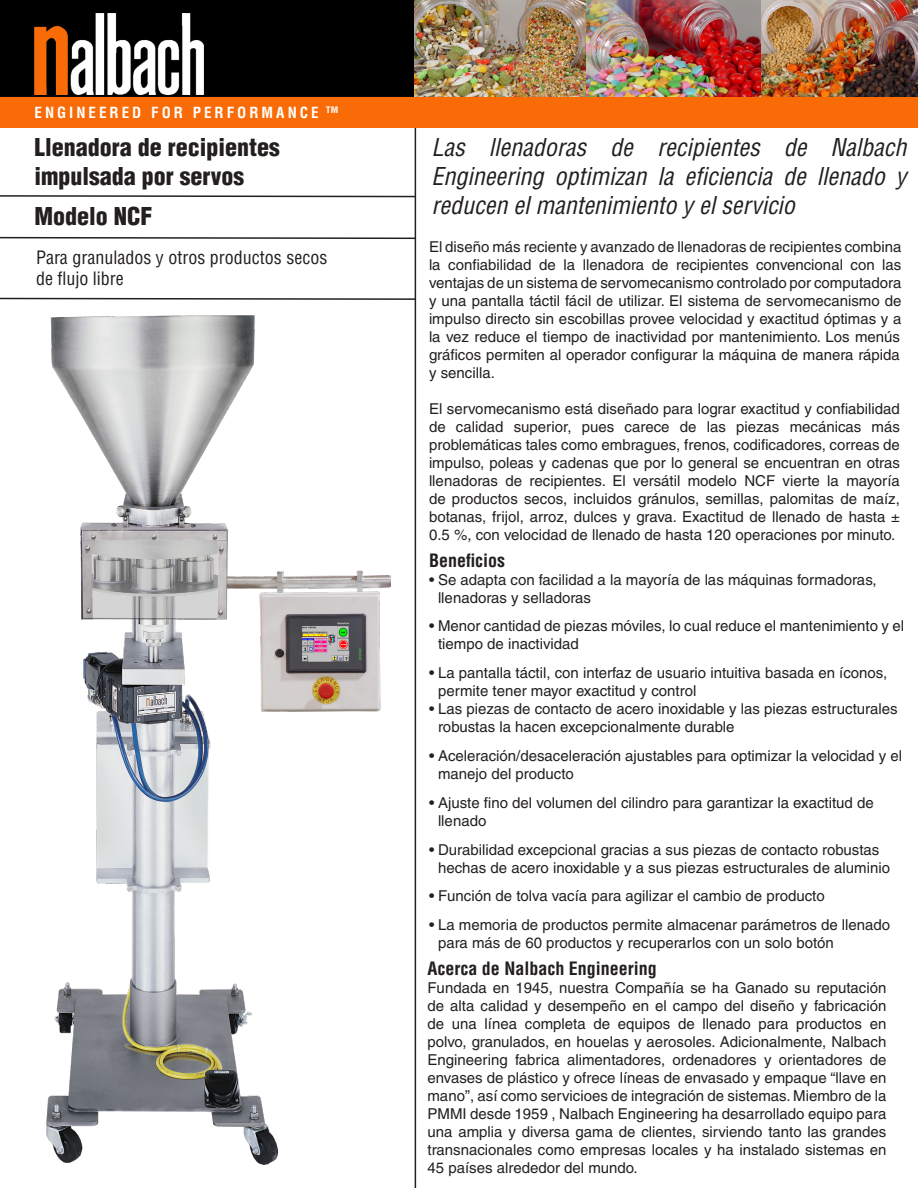
<style>
.page{position:relative;width:918px;height:1188px;background:#fff}
.page>*{position:absolute;margin:0;border:0;box-sizing:border-box;transform-origin:0 0}
.t1{font:italic condensed 24px/28.8px "Helvetica";color:#231f20;text-align:justify}
.t2{font:900 condensed 24px "Helvetica";color:#231f20}
.t3{font:condensed 18px "Helvetica";color:#231f20}
.t4{font:700 condensed 18px "Helvetica";color:#231f20}
.t5{font:15px/18px "Helvetica";color:#231f20;text-align:justify}
.t6{font:700 condensed 15px "Helvetica";letter-spacing:.2em;color:#fff}
</style>
<div class="page">
<hr style="left:415px;top:0;width:1px;height:1188px;background:#231f20">
<svg style="left:0;top:236px;width:417px;height:4px"></svg>
<div style="left:0;top:0;width:414px;height:98px;background:#000"></div>
<svg style="left:0;top:297px;width:417px;height:4px"></svg>
<svg style="left:0;top:194px;width:417px;height:4px"></svg>
<img style="left:34px;top:14px;width:170px;height:80px">
<img style="left:414px;top:0;width:504px;height:98px">
<div style="left:0;top:98px;width:918px;height:30px;background:#f96b07"></div>
<img style="left:46px;top:315px;width:344px;height:850px">
<p class="t6" style="left:34px;top:104px;width:305px">ENGINEERED FOR PERFORMANCE <sup>TM</sup></p>
<p class="t2" style="left:34px;top:132px;width:247px">Llenadora de recipientes</p>
<p class="t2" style="left:34px;top:161px;width:211px">impulsada por servos</p>
<p class="t2" style="left:34px;top:201px;width:120px">Modelo NCF</p>
<p class="t3" style="left:36px;top:246px;width:293px">Para granulados y otros productos secos</p>
<p class="t3" style="left:36px;top:267px;width:89px">de flujo libre</p>
<p class="t1" style="left:431px;top:133px;width:477px">Las llenadoras de recipientes de Nalbach Engineering optimizan la eficiencia de llenado y reducen el mantenimiento y el servicio</p>
<p class="t5" style="left:429px;top:238px;width:474px">El diseño más reciente y avanzado de llenadoras de recipientes combina la confiabilidad de la llenadora de recipientes convencional con las ventajas de un sistema de servomecanismo controlado por computadora y una pantalla táctil fácil de utilizar. El sistema de servomecanismo de impulso directo sin escobillas provee velocidad y exactitud óptimas y a la vez reduce el tiempo de inactividad por mantenimiento. Los menús gráficos permiten al operador configurar la máquina de manera rápida y sencilla.</p>
<p class="t5" style="left:429px;top:400px;width:473px">El servomecanismo está diseñado para lograr exactitud y confiabilidad de calidad superior, pues carece de las piezas mecánicas más problemáticas tales como embragues, frenos, codificadores, correas de impulso, poleas y cadenas que por lo general se encuentran en otras llenadoras de recipientes. El versátil modelo NCF vierte la mayoría de productos secos, incluidos gránulos, semillas, palomitas de maíz, botanas, frijol, arroz, dulces y grava. Exactitud de llenado de hasta ± 0.5 %, con velocidad de llenado de hasta 120 operaciones por minuto.</p>
<p class="t4" style="left:429px;top:549px;width:77px">Beneficios</p>
<p class="t5" style="left:429px;top:570px;width:449px">• Se adapta con facilidad a la mayoría de las máquinas formadoras,</p>
<p class="t5" style="left:438px;top:588px;width:155px">llenadoras y selladoras</p>
<p class="t5" style="left:429px;top:617px;width:477px">• Menor cantidad de piezas móviles, lo cual reduce el mantenimiento y el</p>
<p class="t5" style="left:438px;top:635px;width:142px">tiempo de inactividad</p>
<p class="t5" style="left:429px;top:664px;width:460px">• La pantalla táctil, con interfaz de usuario intuitiva basada en íconos,</p>
<p class="t5" style="left:438px;top:682px;width:260px">permite tener mayor exactitud y control</p>
<p class="t5" style="left:429px;top:700px;width:470px">• Las piezas de contacto de acero inoxidable y las piezas estructurales</p>
<p class="t5" style="left:438px;top:718px;width:298px">robustas la hacen excepcionalmente durable</p>
<p class="t5" style="left:429px;top:747px;width:475px">• Aceleración/desaceleración ajustables para optimizar la velocidad y el</p>
<p class="t5" style="left:438px;top:765px;width:137px">manejo del producto</p>
<p class="t5" style="left:429px;top:794px;width:446px">• Ajuste fino del volumen del cilindro para garantizar la exactitud de</p>
<p class="t5" style="left:438px;top:812px;width:50px">llenado</p>
<p class="t5" style="left:429px;top:840px;width:452px">• Durabilidad excepcional gracias a sus piezas de contacto robustas</p>
<p class="t5" style="left:438px;top:858px;width:454px">hechas de acero inoxidable y a sus piezas estructurales de aluminio</p>
<p class="t5" style="left:429px;top:887px;width:397px">• Función de tolva vacía para agilizar el cambio de producto</p>
<p class="t5" style="left:429px;top:916px;width:463px">• La memoria de productos permite almacenar parámetros de llenado</p>
<p class="t5" style="left:438px;top:934px;width:397px">para más de 60 productos y recuperarlos con un solo botón</p>
<p class="t4" style="left:428px;top:957px;width:231px">Acerca de Nalbach Engineering</p>
<p class="t5" style="left:428px;top:979px;width:461px">Fundada en 1945, nuestra Compañía se ha Ganado su reputación de alta calidad y desempeño en el campo del diseño y fabricación de una línea completa de equipos de llenado para productos en polvo, granulados, en houelas y aerosoles. Adicionalmente, Nalbach Engineering fabrica alimentadores, ordenadores y orientadores de envases de plástico y ofrece líneas de envasado y empaque “llave en mano”, así como servicioes de integración de sistemas. Miembro de la PMMI desde 1959 , Nalbach Engineering ha desarrollado equipo para una amplia y diversa gama de clientes, sirviendo tanto las grandes transnacionales como empresas locales y ha instalado sistemas en 45 países alrededor del mundo.</p>
</div>
